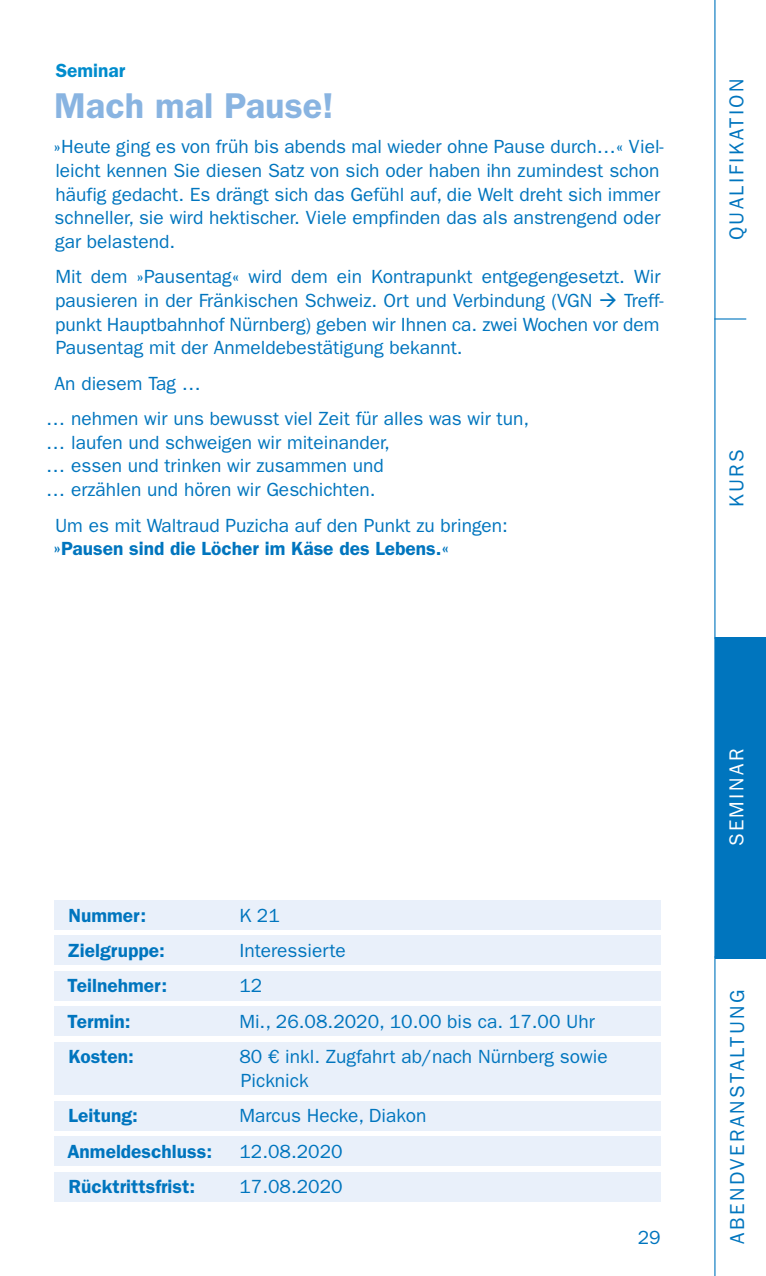
<style>
.page{position:relative;width:766px;height:1276px;background:#fff}
.page>*{position:absolute;margin:0;border:0;box-sizing:border-box;transform-origin:0 0}
.t1{font:600 36px "ITC Franklin Gothic Std";color:#89b4e1}
.t2{font:20.25px "ITC Franklin Gothic Std";letter-spacing:.12em;color:#0075be}
.t3{font:20.25px "ITC Franklin Gothic Std";letter-spacing:.12em;color:#fff}
.t4{font:19.12px/23.6px "ITC Franklin Gothic Std";color:#0075be}
.t5{font:600 19.12px "ITC Franklin Gothic Std";color:#0075be}
.t6{font:600 19.12px "ITC Franklin Gothic Std";color:#008ccd}
</style>
<div class="page">
<hr style="left:714px;top:318px;width:32px;height:1px;background:#0075be">
<hr style="left:714px;top:0;width:1px;height:1276px;background:#0075be">
<div style="left:714px;top:637px;width:51px;height:321px;background:#0075be"></div>
<div style="left:54px;top:900px;width:606px;height:29px;background:#e9f0fa"></div>
<div style="left:54px;top:936px;width:606px;height:29px;background:#e9f0fa"></div>
<div style="left:54px;top:971px;width:606px;height:29px;background:#e9f0fa"></div>
<div style="left:54px;top:1006px;width:606px;height:30px;background:#e9f0fa"></div>
<div style="left:54px;top:1042px;width:606px;height:53px;background:#e9f0fa"></div>
<div style="left:54px;top:1101px;width:606px;height:29px;background:#e9f0fa"></div>
<div style="left:54px;top:1136px;width:606px;height:29px;background:#e9f0fa"></div>
<div style="left:54px;top:1172px;width:606px;height:29px;background:#e9f0fa"></div>
<p class="t6" style="left:56px;top:59px;width:71px">Seminar</p>
<h1 class="t1" style="left:54px;top:84px;width:281px">Mach mal Pause!</h1>
<p class="t4" style="left:53px;top:135px;width:611px">»Heute ging es von früh bis abends mal wieder ohne Pause durch…« Viel&shy;leicht kennen Sie diesen Satz von sich oder haben ihn zumindest schon häufig gedacht. Es drängt sich das Gefühl auf, die Welt dreht sich immer schneller, sie wird hektischer. Viele empfinden das als anstrengend oder gar belastend.</p>
<p class="t4" style="left:55px;top:265px;width:610px">Mit dem »Pausentag« wird dem ein Kontrapunkt entgegengesetzt. Wir pausieren in der Fränkischen Schweiz. Ort und Verbindung (VGN → Treff&shy;punkt Hauptbahnhof Nürnberg) geben wir Ihnen ca. zwei Wochen vor dem Pausentag mit der Anmeldebestätigung bekannt.</p>
<p class="t4" style="left:46px;top:366px;width:484px;line-height:35.6px;text-indent:8px">An diesem Tag …<br>… nehmen wir uns bewusst viel Zeit für alles was wir tun,</p>
<p class="t4" style="left:46px;top:431px;width:345px">… laufen und schweigen wir miteinander, … essen und trinken wir zusammen und … erzählen und hören wir Geschichten.</p>
<p class="t4" style="left:55px;top:513px;width:454px">Um es mit Waltraud Puzicha auf den Punkt zu bringen:</p>
<p class="t5" style="left:53px;top:537px;width:397px">»Pausen sind die Löcher im Käse des Lebens.«</p>
<p class="t2" style="left:724px;top:240px;width:163px;rotate:-90deg">QUALIFIKATION</p>
<p class="t2" style="left:724px;top:507px;width:59px;rotate:-90deg">KURS</p>
<p class="t5" style="left:68px;top:903px;width:79px">Nummer:</p>
<p class="t4" style="left:239px;top:903px;width:42px">K 21</p>
<p class="t5" style="left:67px;top:939px;width:99px">Zielgruppe:</p>
<p class="t4" style="left:239px;top:939px;width:108px">Interessierte</p>
<p class="t5" style="left:68px;top:974px;width:101px">Teilnehmer:</p>
<p class="t4" style="left:239px;top:974px;width:24px">12</p>
<p class="t5" style="left:68px;top:1010px;width:65px">Termin:</p>
<p class="t4" style="left:239px;top:1009px;width:357px">Mi., 26.08.2020, 10.00 bis ca. 17.00 Uhr</p>
<p class="t5" style="left:68px;top:1045px;width:67px">Kosten:</p>
<p class="t4" style="left:239px;top:1045px;width:370px">80 € inkl. Zugfahrt ab/nach Nürnberg sowie<br>Picknick</p>
<p class="t5" style="left:69px;top:1104px;width:71px">Leitung:</p>
<p class="t4" style="left:239px;top:1104px;width:188px">Marcus Hecke, Diakon</p>
<p class="t5" style="left:67px;top:1140px;width:146px">Anmeldeschluss:</p>
<p class="t4" style="left:239px;top:1139px;width:105px">12.08.2020</p>
<p class="t5" style="left:68px;top:1175px;width:128px">Rücktrittsfrist:</p>
<p class="t4" style="left:239px;top:1175px;width:105px">17.08.2020</p>
<p class="t4" style="left:637px;top:1226px;width:24px">29</p>
<p class="t3" style="left:724px;top:846px;width:99px;rotate:-90deg">SEMINAR</p>
<p class="t2" style="left:725px;top:1243px;width:256px;rotate:-90deg">ABENDVERANSTALTUNG</p>
</div>
